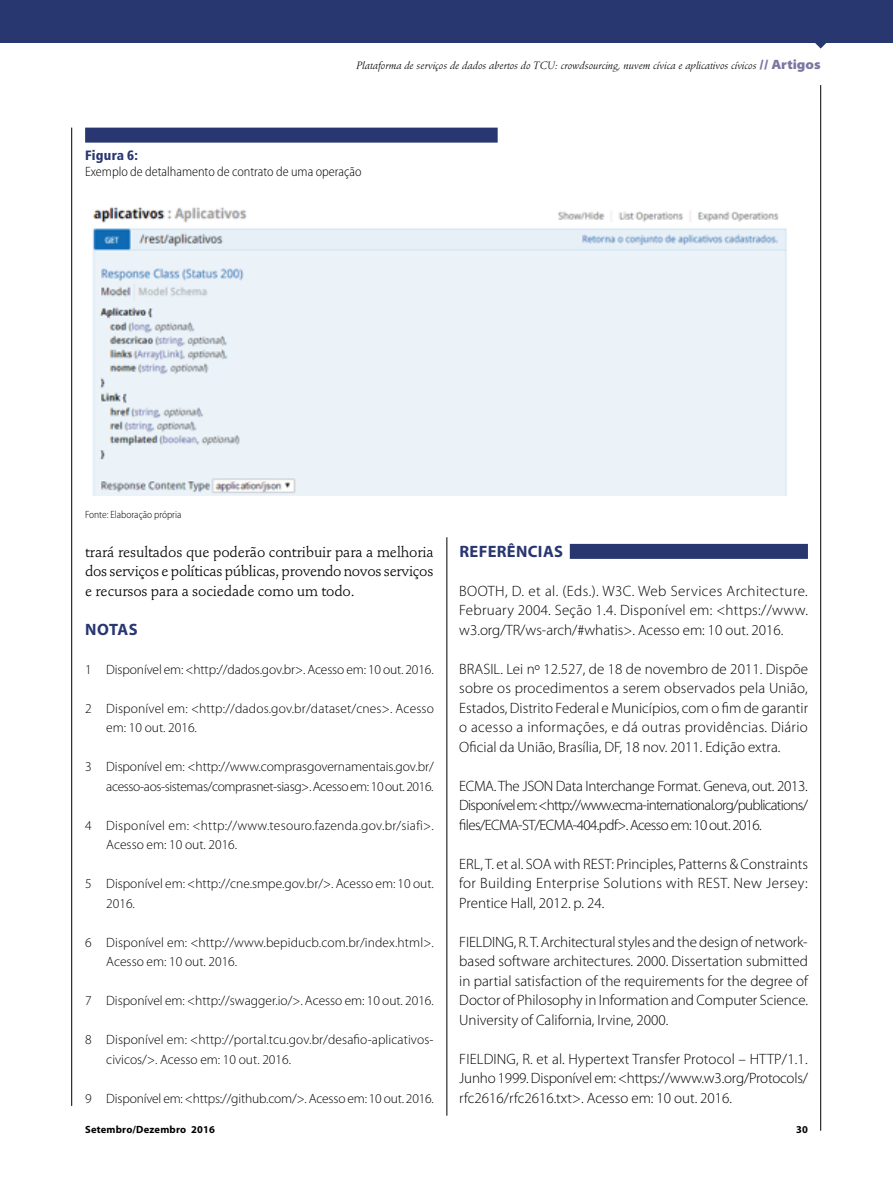
<style>
.page{position:relative;width:893px;height:1191px;background:#fff}
.page>*{position:absolute;margin:0;border:0;box-sizing:border-box;transform-origin:0 0}
.t1{font:700 16.5px "Myriad Pro";letter-spacing:.02em;color:#293771}
.t2{font:300 15px/19.5px "Myriad Pro";color:#000;text-align:justify}
.t3{font:15px/19.5px "Stempel Schneidler Std";letter-spacing:-.01em;color:#000;text-align:justify}
.t4{font:300 13.5px/19.5px "Myriad Pro";color:#000}
.t5{font:300 13.5px/19.5px "Myriad Pro";letter-spacing:-.025em;color:#000;text-align:right}
.t6{font:300 13.5px/19.5px "Myriad Pro";letter-spacing:.02em;color:#000}
.t7{font:300 semi-condensed 13.5px "Myriad Pro";color:#000}
.t8{font:900 condensed 13.5px "Frutiger LT Std";letter-spacing:.02em;color:#293771}
.t9{font:italic 10.5px "Stempel Schneidler Std";color:#000}
.t10{font:700 10.5px "Myriad Pro";letter-spacing:.02em;color:#000}
.t11{font:300 semi-condensed 10.5px "Myriad Pro";color:#000}
.s1{font-family:"Myriad Pro";font-weight:900;font-style:normal;font-stretch:semi-expanded;font-size:13.5px;color:#7b77a2}
</style>
<div class="page">
<svg style="left:815px;top:43px;width:11px;height:6px"></svg>
<div style="left:0;top:0;width:893px;height:43px;background:#293771"></div>
<hr style="left:820px;top:85px;width:1px;height:1045px;background:#000">
<hr style="left:71px;top:128px;width:1px;height:978px;background:#000">
<div style="left:85px;top:128px;width:413px;height:15px;background:#293771"></div>
<img style="left:92px;top:207px;width:695px;height:288px">
<div style="left:570px;top:544px;width:238px;height:15px;background:#293771"></div>
<hr style="left:446px;top:537px;width:1px;height:578px;background:#000">
<p class="t9" style="left:356px;top:59px;width:466px">Plataforma de serviços de dados abertos do TCU: crowdsourcing, nuvem cívica e aplicativos cívicos <span class="s1">// Artigos</span></p>
<p class="t8" style="left:85px;top:147px;width:54px">Figura 6:</p>
<p class="t7" style="left:85px;top:164px;width:278px">Exemplo de detalhamento de contrato de uma operação</p>
<p class="t11" style="left:85px;top:508px;width:98px">Fonte: Elaboração própria</p>
<p class="t3" style="left:85px;top:542px;width:350px">trará resultados que poderão contribuir para a melhoria dos serviços e políticas públicas, provendo novos serviços e recursos para a sociedade como um todo.</p>
<p class="t1" style="left:85px;top:620px;width:54px">NOTAS</p>
<p class="t4" style="left:85px;top:660px;width:350px">1 Disponível em: &lt;http://dados.gov.br&gt;. Acesso em: 10 out. 2016.</p>
<p class="t4" style="left:106px;top:699px;width:329px;text-indent:-21px">2 Disponível em: &lt;http://dados.gov.br/dataset/cnes&gt;. Acesso em: 10 out. 2016.</p>
<p class="t5" style="left:85px;top:757px;width:350px">3 Disponível em: &lt;http://www.comprasgovernamentais.gov.br/ acesso-aos-sistemas/comprasnet-siasg&gt;. Acesso em: 10 out. 2016.</p>
<p class="t6" style="left:106px;top:816px;width:329px;text-indent:-21px">4 Disponível em: &lt;http://www.tesouro.fazenda.gov.br/siafi&gt;.<br>Acesso em: 10 out. 2016.</p>
<p class="t4" style="left:106px;top:874px;width:329px;text-indent:-21px">5 Disponível em: &lt;http://cne.smpe.gov.br/&gt;. Acesso em: 10 out.<br>2016.</p>
<p class="t4" style="left:106px;top:933px;width:329px;text-indent:-21px">6 Disponível em: &lt;http://www.bepiducb.com.br/index.html&gt;.<br>Acesso em: 10 out. 2016.</p>
<p class="t4" style="left:85px;top:991px;width:350px">7 Disponível em: &lt;http://swagger.io/&gt;. Acesso em: 10 out. 2016.</p>
<p class="t4" style="left:106px;top:1030px;width:329px;text-indent:-21px">8 Disponível em: &lt;http://portal.tcu.gov.br/desafio-aplicativos&shy;civicos/&gt;. Acesso em: 10 out. 2016.</p>
<p class="t4" style="left:85px;top:1089px;width:350px">9 Disponível em: &lt;https://github.com/&gt;. Acesso em: 10 out. 2016.</p>
<p class="t1" style="left:459px;top:542px;width:105px">REFERÊNCIAS</p>
<p class="t2" style="left:459px;top:581px;width:350px">BOOTH, D. et al. (Eds.). W3C. Web Services Architecture.<br>February 2004. Seção 1.4. Disponível em: &lt;https://www. w3.org/TR/ws-arch/#whatis&gt;. Acesso em: 10 out. 2016.</p>
<p class="t2" style="left:459px;top:659px;width:350px">BRASIL. Lei nº 12.527, de 18 de novembro de 2011. Dispõe sobre os procedimentos a serem observados pela União, Estados, Distrito Federal e Municípios, com o fim de garantir o acesso a informações, e dá outras providências. Diário Oficial da União, Brasília, DF, 18 nov. 2011. Edição extra.</p>
<p class="t2" style="left:459px;top:776px;width:350px">ECMA. The JSON Data Interchange Format. Geneva, out. 2013.<br>Disponível em: &lt;http://www.ecma-international.org/publications/ files/ECMA-ST/ECMA-404.pdf&gt;. Acesso em: 10 out. 2016.</p>
<p class="t2" style="left:459px;top:854px;width:350px">ERL, T. et al. SOA with REST: Principles, Patterns &amp; Constraints for Building Enterprise Solutions with REST. New Jersey:<br>Prentice Hall, 2012. p. 24.</p>
<p class="t2" style="left:459px;top:932px;width:350px">FIELDING, R. T. Architectural styles and the design of network&shy;based software architectures. 2000. Dissertation submitted in partial satisfaction of the requirements for the degree of Doctor of Philosophy in Information and Computer Science.<br>University of California, Irvine, 2000.</p>
<p class="t2" style="left:459px;top:1049px;width:350px">FIELDING, R. et al. Hypertext Transfer Protocol – HTTP/1.1.<br>Junho 1999. Disponível em: &lt;https://www.w3.org/Protocols/ rfc2616/rfc2616.txt&gt;. Acesso em: 10 out. 2016.</p>
<p class="t10" style="left:85px;top:1123px;width:132px">Setembro/Dezembro 2016</p>
<p class="t10" style="left:796px;top:1123px;width:13px">30</p>
</div>
